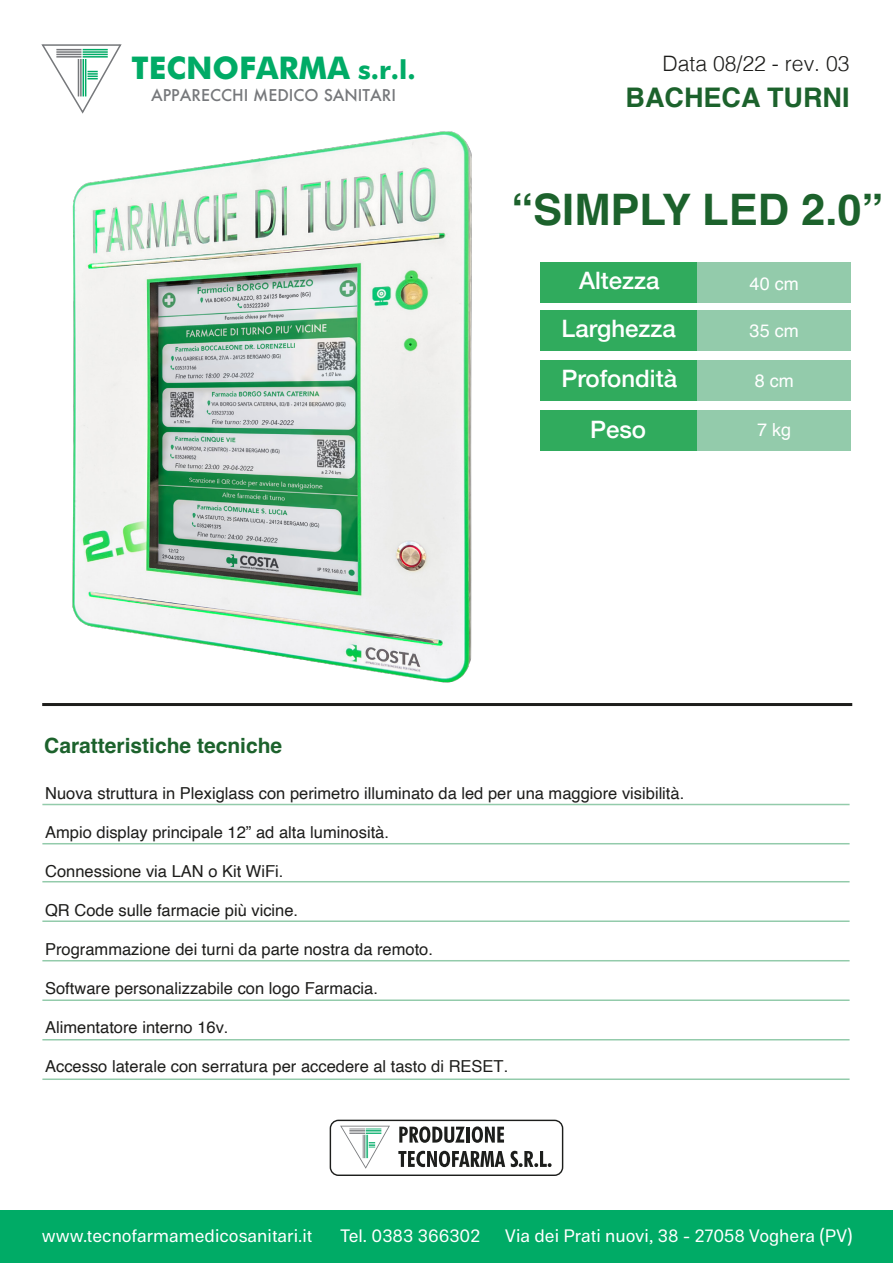
<style>
.page{position:relative;width:893px;height:1263px;background:#fff}
.page>*{position:absolute;margin:0;border:0;box-sizing:border-box;transform-origin:0 0}
.t1{font:700 43.35px "Helvetica";color:#1c622c}
.t2{font:700 31.2px "Futura";color:#00ab66}
.t3{font:700 27px "Helvetica";color:#1c622c}
.t4{font:500 24px/49.9px "Helvetica Neue";color:#fff}
.t5{font:300 21.3px "Helvetica";color:#1d1d1b}
.t6{font:700 21px "Helvetica";color:#1c622c}
.t7{font:18px "Referenz Grotesk";color:#fff}
.t8{font:18px "Helvetica";color:#fff}
.t9{font:16.5px "Helvetica";color:#1d1d1b}
.t10{font:500 15.75px "Futura";color:#76787b}
.s1{font-size:26.4px}
</style>
<div class="page">
<hr style="left:42px;top:804px;width:808px;height:1px;background:#93cbab">
<hr style="left:42px;top:843px;width:808px;height:1px;background:#93cbab">
<hr style="left:42px;top:881px;width:808px;height:1px;background:#93cbab">
<hr style="left:42px;top:920px;width:808px;height:2px;background:#93cbab">
<hr style="left:42px;top:960px;width:808px;height:1px;background:#93cbab">
<hr style="left:42px;top:999px;width:808px;height:2px;background:#93cbab">
<hr style="left:42px;top:1039px;width:808px;height:1px;background:#93cbab">
<hr style="left:42px;top:1078px;width:808px;height:2px;background:#93cbab">
<div style="left:0;top:1210px;width:893px;height:53px;background:#00ab66"></div>
<svg style="left:41px;top:44px;width:81px;height:70px"></svg>
<hr style="left:85px;top:59px;width:1px;height:37px;background:#00ab66">
<hr style="left:83px;top:59px;width:1px;height:37px;background:#00ab66">
<svg style="left:330px;top:1120px;width:233px;height:56px"></svg>
<hr style="left:42px;top:703px;width:810px;height:3px;background:#1d1d1b">
<div style="left:540px;top:262px;width:157px;height:40px;background:#30ab5d"></div>
<div style="left:540px;top:310px;width:157px;height:41px;background:#30ab5d"></div>
<div style="left:540px;top:360px;width:157px;height:40px;background:#30ab5d"></div>
<div style="left:540px;top:410px;width:157px;height:40px;background:#30ab5d"></div>
<div style="left:697px;top:262px;width:154px;height:40px;background:#93cbab"></div>
<div style="left:697px;top:310px;width:154px;height:41px;background:#93cbab"></div>
<div style="left:697px;top:410px;width:154px;height:40px;background:#93cbab"></div>
<div style="left:697px;top:360px;width:154px;height:40px;background:#93cbab"></div>
<img style="left:72px;top:131px;width:400px;height:552px">
<h2 class="t2" style="left:132px;top:45px;width:285px">TECNOFARMA <span class="s1">s.r.l.</span></h2>
<p class="t10" style="left:151px;top:84px;width:247px">APPARECCHI MEDICO SANITARI</p>
<p class="t5" style="left:662px;top:45px;width:189px">Data 08/22 - rev. 03</p>
<h3 class="t3" style="left:626px;top:81px;width:226px">BACHECA TURNI</h3>
<h1 class="t1" style="left:512px;top:183px;width:373px">“SIMPLY LED 2.0”</h1>
<h3 class="t4" style="left:579px;top:254px;width:82px">Altezza</h3>
<h3 class="t4" style="left:561px;top:302px;width:117px">Larghezza<br>Profondità</h3>
<h3 class="t4" style="left:590px;top:402px;width:58px">Peso</h3>
<p class="t8" style="left:750px;top:269px;width:51px">40 cm</p>
<p class="t8" style="left:750px;top:317px;width:51px">35 cm</p>
<p class="t8" style="left:755px;top:367px;width:41px">8 cm</p>
<p class="t8" style="left:757px;top:416px;width:36px">7 kg</p>
<p class="t6" style="left:44px;top:733px;width:240px">Caratteristiche tecniche</p>
<p class="t9" style="left:45px;top:780px;width:641px">Nuova struttura in Plexiglass con perimetro illuminato da led per una maggiore visibilità.</p>
<p class="t9" style="left:45px;top:819px;width:345px">Ampio display principale 12” ad alta luminosità.</p>
<p class="t9" style="left:45px;top:858px;width:240px">Connessione via LAN o Kit WiFi.</p>
<p class="t9" style="left:45px;top:897px;width:255px">QR Code sulle farmacie più vicine.</p>
<p class="t9" style="left:45px;top:936px;width:389px">Programmazione dei turni da parte nostra da remoto.</p>
<p class="t9" style="left:45px;top:975px;width:334px">Software personalizzabile con logo Farmacia.</p>
<p class="t9" style="left:45px;top:1014px;width:185px">Alimentatore interno 16v.</p>
<p class="t9" style="left:45px;top:1053px;width:465px">Accesso laterale con serratura per accedere al tasto di RESET.</p>
<p class="t7" style="left:42px;top:1224px;width:272px">www.tecnofarmamedicosanitari.it</p>
<p class="t7" style="left:340px;top:1224px;width:142px">Tel. 0383 366302</p>
<p class="t7" style="left:505px;top:1224px;width:349px">Via dei Prati nuovi, 38 - 27058 Voghera (PV)</p>
</div>
